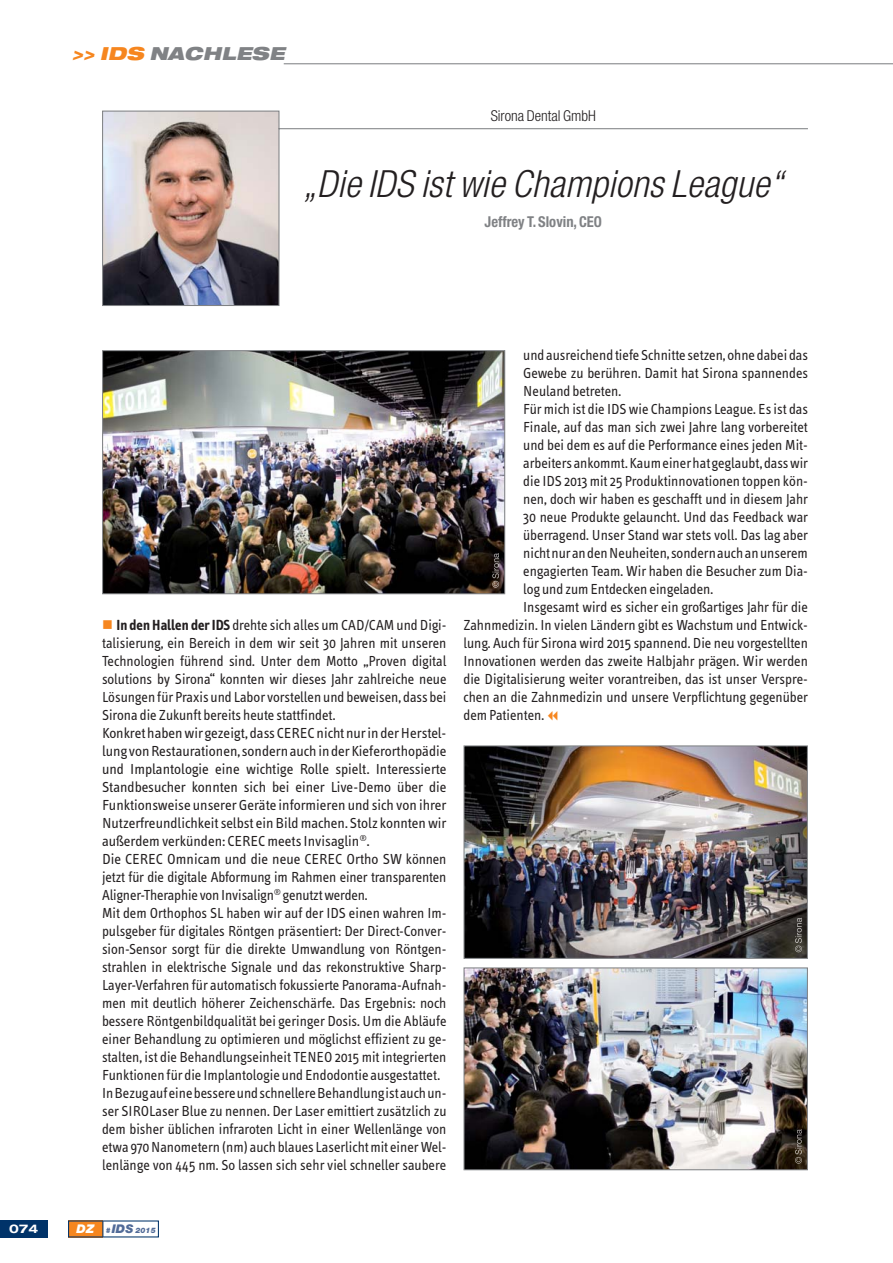
<style>
.page{position:relative;width:893px;height:1263px;background:#fff}
.page>*{position:absolute;margin:0;border:0;box-sizing:border-box;transform-origin:0 0}
.t1{font:italic 300 condensed 37.5px "Helvetica Neue";color:#231f20}
.t2{font:italic 900 expanded 18px "Helvetica Neue";color:#808285}
.t3{font:15px/18px "Info Text";color:#231f20}
.t4{font:700 condensed 15px "Helvetica Neue";color:#808285}
.t5{font:300 condensed 15px "Helvetica Neue";color:#231f20}
.t6{font:700 expanded 12px "Helvetica Neue";color:#fff}
.t7{font:italic 900 7.5px "Helvetica Neue";color:#516b98}
.s1{color:#f6861f}
.s2{font-weight:700}
.s3{font-size:12px;color:#fff}
.s4{font-size:12px}
</style>
<div class="page">
<div style="left:68px;top:1220px;width:35px;height:17px;background:#f6861f"></div>
<div style="left:0;top:1220px;width:48px;height:17px;background:#003369"></div>
<svg style="left:102px;top:1221px;width:1px;height:16px"></svg>
<hr style="left:284px;top:63px;width:609px;height:1px;background:#808285">
<img style="left:465px;top:969px;width:341px;height:199px">
<div style="left:463px;top:967px;width:345px;height:203px;border:1px solid #808285"></div>
<img style="left:465px;top:747px;width:341px;height:210px">
<div style="left:463px;top:745px;width:345px;height:214px;border:1px solid #808285"></div>
<svg style="left:102px;top:110px;width:706px;height:196px"></svg>
<img style="left:104px;top:352px;width:399px;height:240px">
<div style="left:102px;top:350px;width:403px;height:244px;border:1px solid #808285"></div>
<img style="left:492px;top:553px;width:7px;height:35px">
<img style="left:795px;top:918px;width:7px;height:34px">
<img style="left:795px;top:1129px;width:7px;height:35px">
<p class="t2" style="left:72px;top:45px;width:218px"><span class="s1">&gt;&gt; IDS</span> NACHLESE</p>
<p class="t5" style="left:491px;top:110px;width:107px">Sirona Dental GmbH</p>
<h1 class="t1" style="left:303px;top:170px;width:489px">„Die IDS istwie Champions League“</h1>
<p class="t4" style="left:485px;top:216px;width:119px">Jeffrey T. Slovin, CEO</p>
<p class="t3" style="left:102px;top:617px;width:346px"><span class="s1">■</span> <span class="s2">In den Hallen der IDS</span> drehte sich alles um CAD/CAM und Digi&shy;talisierung, ein Bereich in dem wir seit 30 Jahren mit unseren Technologien führend sind. Unter dem Motto „Proven digital solutions by Sirona“ konnten wir dieses Jahr zahlreiche neue Lösungen für Praxis und Labor vorstellen und beweisen, dass bei Sirona die Zukunft bereits heute stattfindet.<br>Konkret haben wir gezeigt, dass CEREC nicht nur in der Herstel&shy;lung von Restaurationen, sondern auch in der Kieferorthopädie und Implantologie eine wichtige Rolle spielt. Interessierte Standbesucher konnten sich bei einer Live-Demo über die Funktionsweise unserer Geräte informieren und sich von ihrer Nutzerfreundlichkeit selbst ein Bild machen. Stolz konnten wir außerdem verkünden: CEREC meets Invisaglin<sup>®</sup>.<br>Die CEREC Omnicam und die neue CEREC Ortho SW können jetzt für die digitale Abformung im Rahmen einer transparenten Aligner-Theraphie von Invisalign<sup>®</sup> genutzt werden.<br>Mit dem Orthophos SL haben wir auf der IDS einen wahren Im&shy;pulsgeber für digitales Röntgen präsentiert: Der Direct-Conver&shy;sion-Sensor sorgt für die direkte Umwandlung von Röntgen&shy;strahlen in elektrische Signale und das rekonstruktive Sharp-Layer-Verfahren für automatisch fokussierte Panorama-Aufnah&shy;men mit deutlich höherer Zeichenschärfe. Das Ergebnis: noch bessere Röntgenbildqualität bei geringer Dosis. Um die Abläufe einer Behandlung zu optimieren und möglichst effizient zu ge&shy;stalten, ist die Behandlungseinheit TENEO 2015 mit integrierten Funktionen für die Implantologie und Endodontie ausgestattet.<br>In Bezug auf eine bessere und schnellere Behandlung ist auch un&shy;ser SIROLaser Blue zu nennen. Der Laser emittiert zusätzlich zu dem bisher üblichen infraroten Licht in einer Wellenlänge von etwa 970 Nanometern (nm) auch blaues Laserlicht mit einer Wel&shy;lenlänge von 445 nm. So lassen sich sehr viel schneller saubere</p>
<p class="t3" style="left:523px;top:347px;width:286px">und ausreichend tiefe Schnitte setzen, ohne dabei das</p>
<p class="t3" style="left:523px;top:365px;width:286px">Gewebe zu berühren. Damit hat Sirona spannendes</p>
<p class="t3" style="left:523px;top:383px;width:99px">Neuland betreten.</p>
<p class="t3" style="left:523px;top:401px;width:286px">Für mich ist die IDS wie Champions League. Es ist das</p>
<p class="t3" style="left:523px;top:419px;width:286px">Finale, auf das man sich zwei Jahre lang vorbereitet</p>
<p class="t3" style="left:523px;top:437px;width:286px">und bei dem es auf die Performance eines jeden Mit-</p>
<p class="t3" style="left:523px;top:455px;width:286px">arbeiters ankommt. Kaum einer hat geglaubt, dass wir</p>
<p class="t3" style="left:523px;top:473px;width:286px">die IDS 2013 mit 25 Produktinnovationen toppen kön-</p>
<p class="t3" style="left:523px;top:491px;width:286px">nen, doch wir haben es geschafft und in diesem Jahr</p>
<p class="t3" style="left:523px;top:509px;width:286px">30 neue Produkte gelauncht. Und das Feedback war</p>
<p class="t3" style="left:523px;top:527px;width:286px">überragend. Unser Stand war stets voll. Das lag aber</p>
<p class="t3" style="left:523px;top:545px;width:286px">nicht nur an den Neuheiten, sondern auch an unserem</p>
<p class="t3" style="left:523px;top:563px;width:286px">engagierten Team. Wir haben die Besucher zum Dia-</p>
<p class="t3" style="left:523px;top:581px;width:191px">log und zum Entdecken eingeladen.</p>
<p class="t3" style="left:523px;top:599px;width:286px">Insgesamt wird es sicher ein großartiges Jahr für die</p>
<p class="t3" style="left:463px;top:617px;width:346px">Zahnmedizin. In vielen Ländern gibt es Wachstum und Entwick-</p>
<p class="t3" style="left:463px;top:635px;width:346px">lung. Auch für Sirona wird 2015 spannend. Die neu vorgestellten</p>
<p class="t3" style="left:463px;top:653px;width:346px">Innovationen werden das zweite Halbjahr prägen. Wir werden</p>
<p class="t3" style="left:463px;top:671px;width:346px">die Digitalisierung weiter vorantreiben, das ist unser Verspre-</p>
<p class="t3" style="left:463px;top:689px;width:346px">chen an die Zahnmedizin und unsere Verpflichtung gegenüber</p>
<p class="t3" style="left:463px;top:707px;width:82px">dem Patienten.</p>
<p class="t6" style="left:9px;top:1224px;width:31px">074</p>
<p class="t7" style="left:77px;top:1227px;width:81px"><span class="s3">DZ</span> #<span class="s4">IDS</span> 2015</p>
</div>
